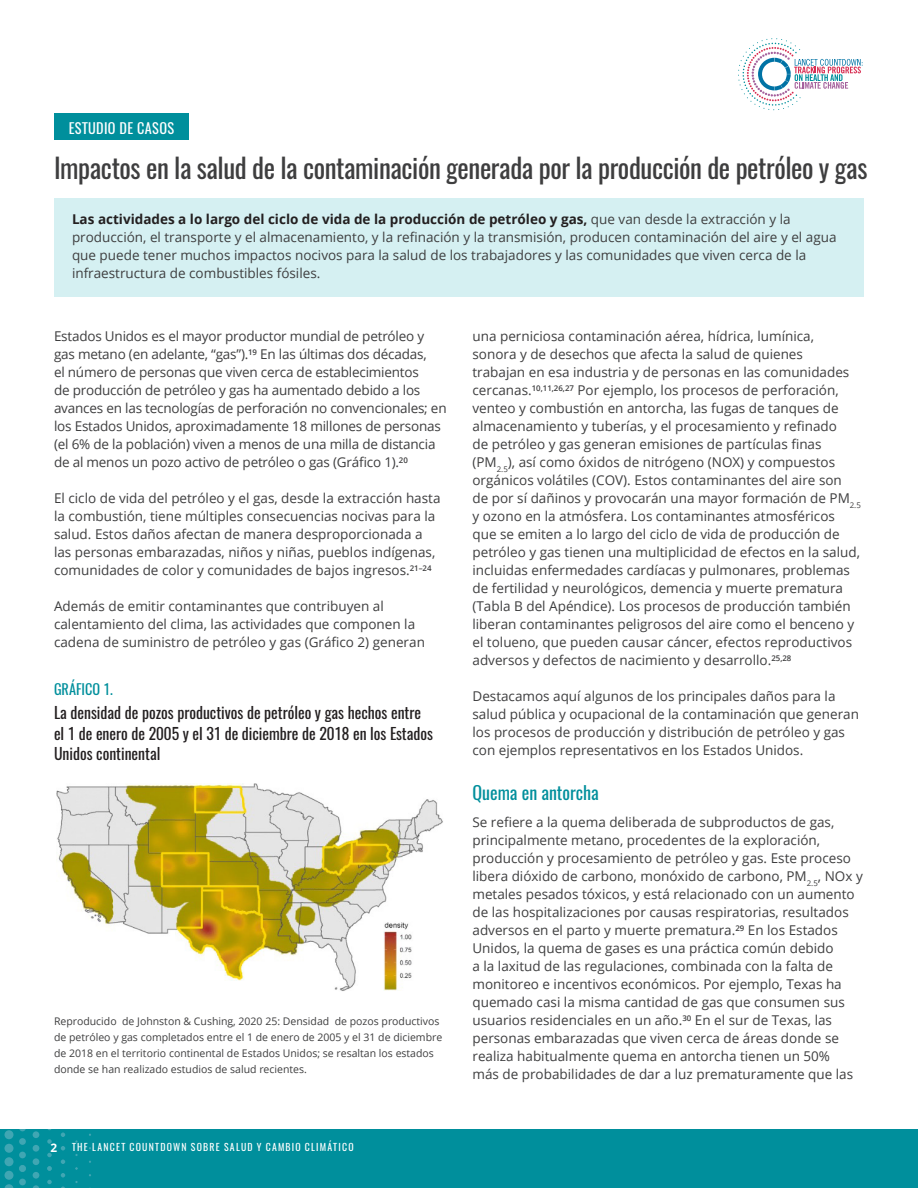
<style>
.page{position:relative;width:918px;height:1188px;background:#fff}
.page>*{position:absolute;margin:0;border:0;box-sizing:border-box;transform-origin:0 0}
.Header_1{font:27px "Oswald";letter-spacing:-.015em;color:#3e3e3f}
.Subhead_1_Line{font:18px "Oswald";color:#008f9c}
.AI_Header_1_blk_-_2{font:15.75px/20.2px "Oswald";color:#231f20}
.case_study{font:14.25px "Oswald";letter-spacing:.025em;color:#fff}
.Figure___Table_1{font:14.25px "Oswald";color:#008f9c}
.text_9_12{font:13.5px/18px "Open Sans";color:#3e3e3f}
.text_9_12_intro{font:13.5px/18px "Open Sans";color:#3e3e3f}
.t1{font:10.5px/15.8px "Open Sans";color:#3e3e3f}
.t2{font:9.75px "Oswald";letter-spacing:.125em;color:#fff}
.s1{font-weight:700;color:#231f20}
.s2{font-family:"Open Sans";font-weight:700;font-size:11.85px}
</style>
<div class="page">
<div style="left:0;top:1130px;width:918px;height:58px;background:#008f9c"></div>
<div style="left:19px;top:1125px;width:7px;height:6px;background:#40a6b3;border-radius:50%"></div>
<div style="left:19px;top:1138px;width:7px;height:7px;background:#40a6b3;border-radius:50%"></div>
<div style="left:19px;top:1152px;width:7px;height:6px;background:#40a6b3;border-radius:50%"></div>
<div style="left:33px;top:1131px;width:6px;height:7px;background:#40a6b3;border-radius:50%"></div>
<div style="left:33px;top:1145px;width:6px;height:7px;background:#40a6b3;border-radius:50%"></div>
<div style="left:33px;top:1158px;width:6px;height:7px;background:#40a6b3;border-radius:50%"></div>
<svg style="left:47px;top:1139px;width:5px;height:5px"></svg>
<svg style="left:47px;top:1153px;width:5px;height:4px"></svg>
<svg style="left:61px;top:1132px;width:4px;height:5px"></svg>
<svg style="left:61px;top:1146px;width:4px;height:4px"></svg>
<svg style="left:61px;top:1160px;width:4px;height:4px"></svg>
<svg style="left:4px;top:1130px;width:10px;height:58px"></svg>
<div style="left:19px;top:1165px;width:7px;height:7px;background:#40a6b3;border-radius:50%"></div>
<div style="left:19px;top:1179px;width:7px;height:6px;background:#40a6b3;border-radius:50%"></div>
<div style="left:33px;top:1172px;width:6px;height:7px;background:#40a6b3;border-radius:50%"></div>
<svg style="left:33px;top:1185px;width:6px;height:3px"></svg>
<svg style="left:47px;top:1166px;width:5px;height:5px"></svg>
<svg style="left:47px;top:1180px;width:5px;height:4px"></svg>
<svg style="left:61px;top:1173px;width:4px;height:5px"></svg>
<div style="left:0;top:1112px;width:140px;height:18px;background:#fff"></div>
<div style="left:54px;top:198px;width:810px;height:99px;background:#d5f0f2"></div>
<div style="left:54px;top:113px;width:135px;height:27px;background:#008f9c"></div>
<svg style="left:738px;top:38px;width:125px;height:72px"></svg>
<img style="left:56px;top:783px;width:387px;height:208px">
<p class="case_study" style="left:69px;top:118px;width:107px">ESTUDIO DE CASOS</p>
<p class="Header_1" style="left:54px;top:150px;width:815px">Impactos en la salud de la contaminación generada por la producción de petróleo y gas</p>
<p class="text_9_12_intro" style="left:72px;top:210px;width:766px"><span class="s1">Las actividades a lo largo del ciclo de vida de la producción de petróleo y gas,</span> que van desde la extracción y la producción, el transporte y el almacenamiento, y la refinación y la transmisión, producen contaminación del aire y el agua que puede tener muchos impactos nocivos para la salud de los trabajadores y las comunidades que viven cerca de la infraestructura de combustibles fósiles.</p>
<p class="text_9_12" style="left:54px;top:327px;width:394px">Estados Unidos es el mayor productor mundial de petróleo y gas metano (en adelante, “gas”).<sup>19</sup> En las últimas dos décadas,<br>el número de personas que viven cerca de establecimientos<br>de producción de petróleo y gas ha aumentado debido a los avances en las tecnologías de perforación no convencionales; en los Estados Unidos, aproximadamente 18 millones de personas (el 6% de la población) viven a menos de una milla de distancia de al menos un pozo activo de petróleo o gas (Gráfico 1).<sup>20</sup></p>
<p class="text_9_12" style="left:54px;top:489px;width:388px">El ciclo de vida del petróleo y el gas, desde la extracción hasta la combustión, tiene múltiples consecuencias nocivas para la salud. Estos daños afectan de manera desproporcionada a las personas embarazadas, niños y niñas, pueblos indígenas, comunidades de color y comunidades de bajos ingresos.<sup>21–24</sup></p>
<p class="text_9_12" style="left:54px;top:597px;width:372px">Además de emitir contaminantes que contribuyen al calentamiento del clima, las actividades que componen la cadena de suministro de petróleo y gas (Gráfico 2) generan</p>
<p class="Figure___Table_1" style="left:54px;top:680px;width:60px">GRÁFICO 1.</p>
<p class="AI_Header_1_blk_-_2" style="left:54px;top:703px;width:381px">La densidad de pozos productivos de petróleo y gas hechos entre el 1 de enero de 2005 y el 31 de diciembre de 2018 en los Estados<br>Unidos continental</p>
<p class="t1" style="left:54px;top:1013px;width:390px">Reproducido de Johnston &amp; Cushing, 2020 25: Densidad de pozos productivos de petróleo y gas completados entre el 1 de enero de 2005 y el 31 de diciembre de 2018 en el territorio continental de Estados Unidos; se resaltan los estados donde se han realizado estudios de salud recientes.</p>
<p class="t2" style="left:51px;top:1141px;width:304px"><span class="s2">2</span> THE LANCET COUNTDOWN SOBRE SALUD Y CAMBIO CLIMÁTICO</p>
<p class="text_9_12" style="left:472px;top:327px;width:390px">una perniciosa contaminación aérea, hídrica, lumínica, sonora y de desechos que afecta la salud de quienes<br>trabajan en esa industria y de personas en las comunidades cercanas.<sup>10,11,26,27</sup> Por ejemplo, los procesos de perforación, venteo y combustión en antorcha, las fugas de tanques de almacenamiento y tuberías, y el procesamiento y refinado<br>de petróleo y gas generan emisiones de partículas finas (PM<sub>2.5</sub>), así como óxidos de nitrógeno (NOX) y compuestos orgánicos volátiles (COV). Estos contaminantes del aire son de por sí dañinos y provocarán una mayor formación de PM<sub>2.5 </sub>y ozono en la atmósfera. Los contaminantes atmosféricos que se emiten a lo largo del ciclo de vida de producción de petróleo y gas tienen una multiplicidad de efectos en la salud, incluidas enfermedades cardíacas y pulmonares, problemas de fertilidad y neurológicos, demencia y muerte prematura (Tabla B del Apéndice). Los procesos de producción también liberan contaminantes peligrosos del aire como el benceno y el tolueno, que pueden causar cáncer, efectos reproductivos adversos y defectos de nacimiento y desarrollo.<sup>25,28</sup></p>
<p class="text_9_12" style="left:472px;top:687px;width:388px">Destacamos aquí algunos de los principales daños para la salud pública y ocupacional de la contaminación que generan los procesos de producción y distribución de petróleo y gas con ejemplos representativos en los Estados Unidos.</p>
<p class="Subhead_1_Line" style="left:472px;top:780px;width:128px">Quema en antorcha</p>
<p class="text_9_12" style="left:472px;top:813px;width:392px">Se refiere a la quema deliberada de subproductos de gas, principalmente metano, procedentes de la exploración, producción y procesamiento de petróleo y gas. Este proceso libera dióxido de carbono, monóxido de carbono, PM<sub>2.5</sub>, NOx y metales pesados tóxicos, y está relacionado con un aumento de las hospitalizaciones por causas respiratorias, resultados adversos en el parto y muerte prematura.<sup>29</sup> En los Estados Unidos, la quema de gases es una práctica común debido<br>a la laxitud de las regulaciones, combinada con la falta de monitoreo e incentivos económicos. Por ejemplo, Texas ha quemado casi la misma cantidad de gas que consumen sus usuarios residenciales en un año.<sup>30</sup> En el sur de Texas, las personas embarazadas que viven cerca de áreas donde se realiza habitualmente quema en antorcha tienen un 50%<br>más de probabilidades de dar a luz prematuramente que las</p>
</div>
